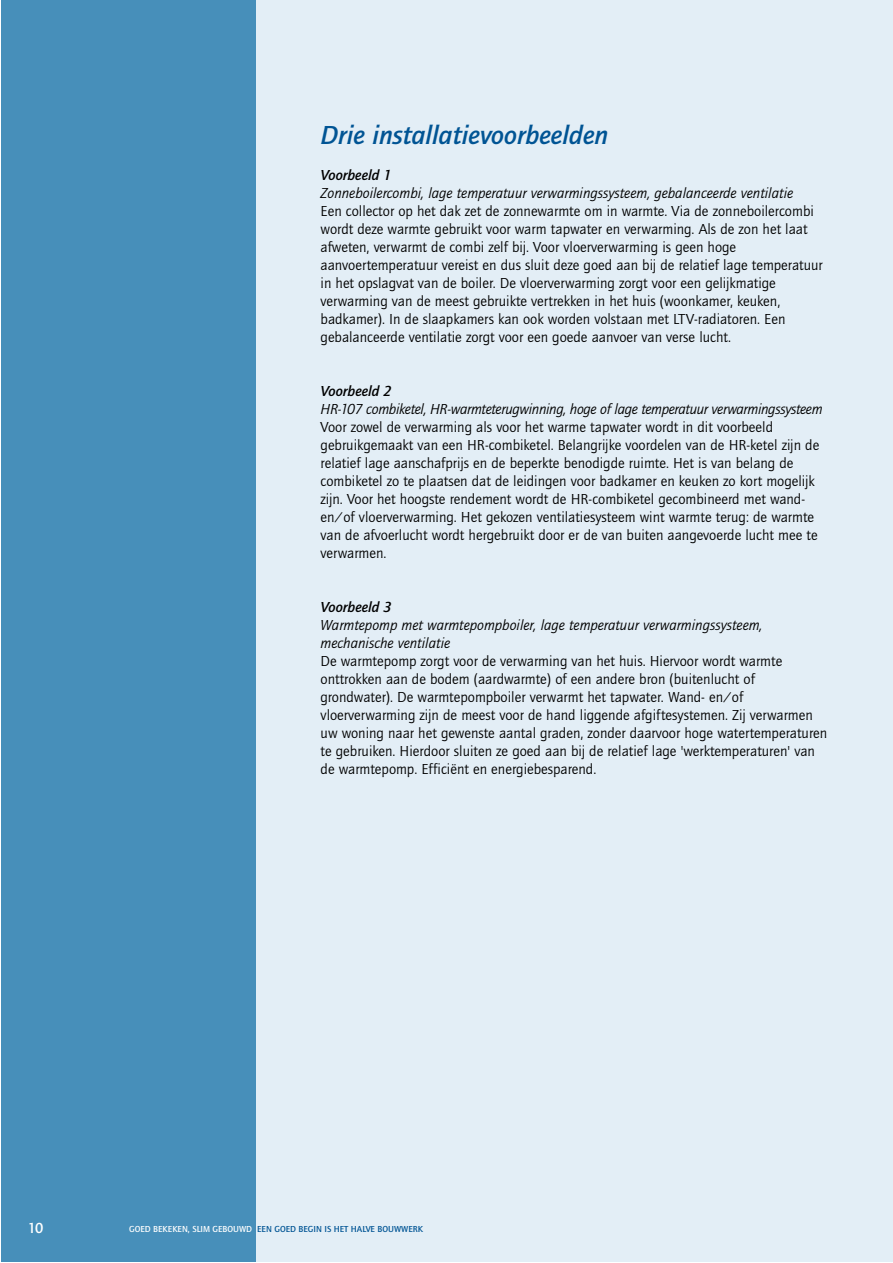
<style>
.page{position:relative;width:893px;height:1263px;background:#fff}
.page>*{position:absolute;margin:0;border:0;box-sizing:border-box;transform-origin:0 0}
.t1{font:italic 500 27px "Quay Sans";color:#005494}
.t2{font:15px/18px "Quay Sans";color:#000}
.t3{font:italic 15px/18px "Quay Sans";color:#000}
.t4{font:italic 15px "Quay Sans";letter-spacing:-.02em;color:#000}
.t5{font:italic 500 15px "Quay Sans";color:#000}
.t6{font:500 15px "Quay Sans";color:#fff}
.t7{font:500 9px "Quay Sans";color:#005494}
.s1{color:#fff}
</style>
<div class="page">
<div style="left:1px;top:0;width:891px;height:1262px;background:#e3eef6"></div>
<div style="left:1px;top:0;width:254px;height:1262px;background:#478fba"></div>
<h1 class="t1" style="left:320px;top:125px;width:289px">Drie installatievoorbeelden</h1>
<p class="t5" style="left:320px;top:169px;width:73px">Voorbeeld 1</p>
<p class="t3" style="left:320px;top:185px;width:474px">Zonneboilercombi, lage temperatuur verwarmingssysteem, gebalanceerde ventilatie</p>
<p class="t2" style="left:320px;top:203px;width:503px">Een collector op het dak zet de zonnewarmte om in warmte. Via de zonneboilercombi wordt deze warmte gebruikt voor warm tapwater en verwarming. Als de zon het laat afweten, verwarmt de combi zelf bij. Voor vloerverwarming is geen hoge aanvoertemperatuur vereist en dus sluit deze goed aan bij de relatief lage temperatuur in het opslagvat van de boiler. De vloerverwarming zorgt voor een gelijkmatige verwarming van de meest gebruikte vertrekken in het huis (woonkamer, keuken, badkamer). In de slaapkamers kan ook worden volstaan met LTV-radiatoren. Een gebalanceerde ventilatie zorgt voor een goede aanvoer van verse lucht.</p>
<p class="t5" style="left:320px;top:385px;width:73px">Voorbeeld 2</p>
<p class="t4" style="left:320px;top:403px;width:503px">HR-107 combiketel, HR-warmteterugwinning, hoge of lage temperatuur verwarmingssysteem</p>
<p class="t2" style="left:320px;top:419px;width:500px">Voor zowel de verwarming als voor het warme tapwater wordt in dit voorbeeld gebruikgemaakt van een HR-combiketel. Belangrijke voordelen van de HR-ketel zijn de relatief lage aanschafprijs en de beperkte benodigde ruimte. Het is van belang de combiketel zo te plaatsen dat de leidingen voor badkamer en keuken zo kort mogelijk zijn. Voor het hoogste rendement wordt de HR-combiketel gecombineerd met wand&shy;en/of vloerverwarming. Het gekozen ventilatiesysteem wint warmte terug: de warmte van de afvoerlucht wordt hergebruikt door er de van buiten aangevoerde lucht mee te verwarmen.</p>
<p class="t5" style="left:320px;top:601px;width:73px">Voorbeeld 3</p>
<p class="t3" style="left:320px;top:617px;width:443px">Warmtepomp met warmtepompboiler, lage temperatuur verwarmingssysteem, mechanische ventilatie</p>
<p class="t2" style="left:320px;top:653px;width:508px">De warmtepomp zorgt voor de verwarming van het huis. Hiervoor wordt warmte onttrokken aan de bodem (aardwarmte) of een andere bron (buitenlucht of grondwater). De warmtepompboiler verwarmt het tapwater. Wand- en/of vloerverwarming zijn de meest voor de hand liggende afgiftesystemen. Zij verwarmen uw woning naar het gewenste aantal graden, zonder daarvoor hoge watertemperaturen te gebruiken. Hierdoor sluiten ze goed aan bij de relatief lage 'werktemperaturen' van de warmtepomp. Efficiënt en energiebesparend.</p>
<p class="t6" style="left:28px;top:1222px;width:17px">10</p>
<p class="t7" style="left:129px;top:1225px;width:295px"><span class="s1">GOED BEKEKEN, SLIM GEBOUWD</span> EEN GOED BEGIN IS HET HALVE BOUWWERK</p>
</div>
